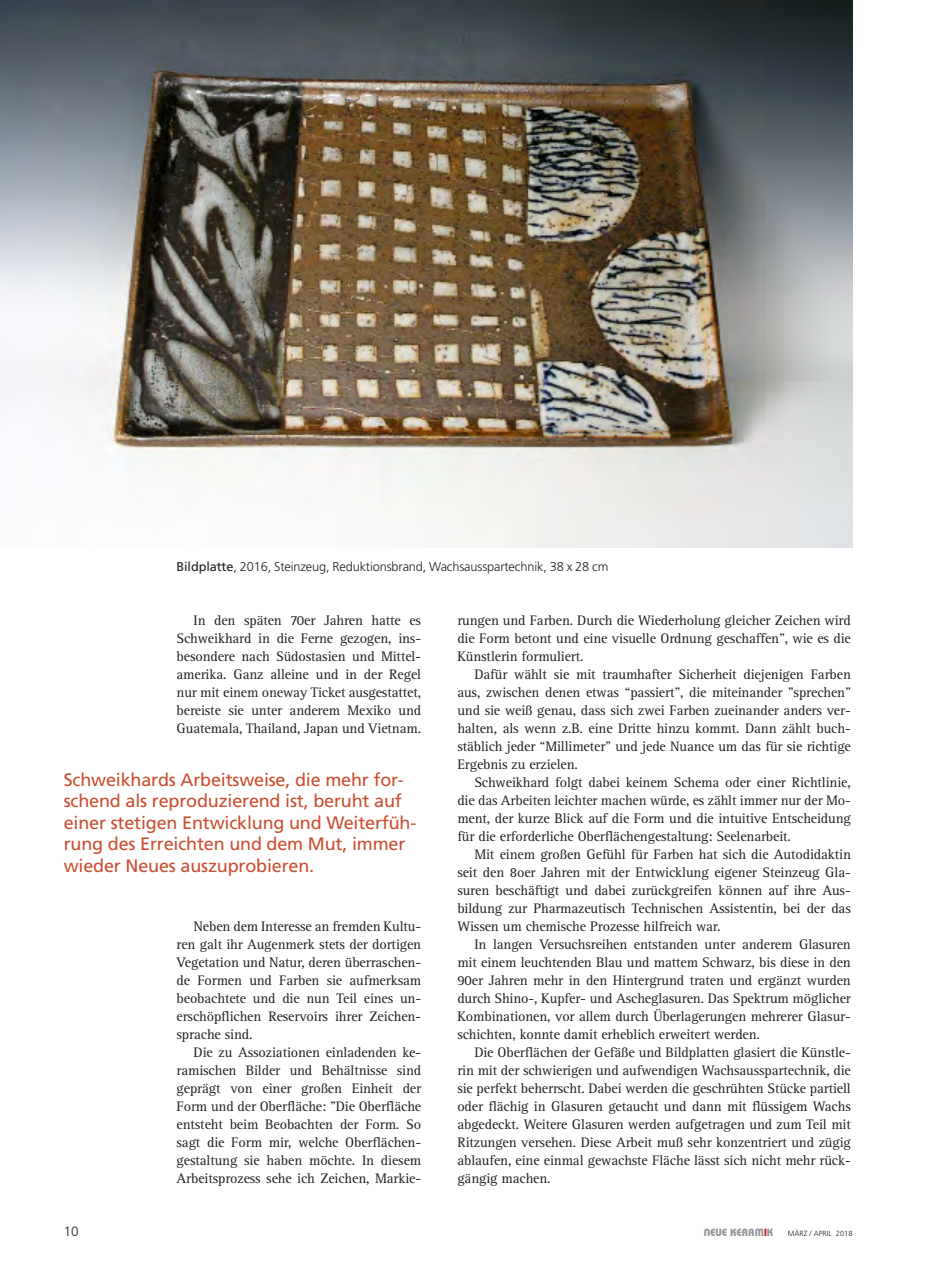
<style>
.page{position:relative;width:936px;height:1276px;background:#fff}
.page>*{position:absolute;margin:0;border:0;box-sizing:border-box;transform-origin:0 0}
.t1{font:18px/21.6px "Frutiger";letter-spacing:-.01em;color:#ca4e32}
.t2{font:14.25px/18px "Rotis Serif";letter-spacing:-.01em;color:#231f20;text-align:justify}
.t3{font:300 13.5px "Frutiger";color:#231f20}
.t4{font:300 12.75px "Frutiger";letter-spacing:-.01em;color:#231f20}
.t5{font:10.5px "Keramik";color:#939598}
.t6{font:300 7.5px "Frutiger";color:#231f20}
.s1{font-weight:400}
.s2{color:#d2161e}
</style>
<div class="page">
<img style="left:0;top:0;width:852px;height:547px">
<p class="t4" style="left:176px;top:559px;width:433px"><span class="s1">Bildplatte</span>, 2016, Steinzeug, Reduktionsbrand, Wachsausspartechnik, 38 x 28 cm</p>
<p class="t2" style="left:176px;top:611px;width:246px;text-indent:17px">In den späten 70er Jahren hatte es Schweikhard in die Ferne gezogen, ins&shy;besondere nach Südostasien und Mittel&shy;amerika. Ganz alleine und in der Regel nur mit einem oneway Ticket ausgestattet, bereiste sie unter anderem Mexiko und Guatemala, Thailand, Japan und Vietnam.</p>
<p class="t1" style="left:64px;top:768px;width:354px">Schweikhards Arbeitsweise, die mehr for&shy;schend als reproduzierend ist, beruht auf einer stetigen Entwicklung und Weiterfüh&shy;rung des Erreichten und dem Mut, immer wieder Neues auszuprobieren.</p>
<p class="t2" style="left:176px;top:917px;width:246px;text-indent:17px">Neben dem Interesse an fremden Kultu&shy;ren galt ihr Augenmerk stets der dortigen Vegetation und Natur, deren überraschen&shy;de Formen und Farben sie aufmerksam beobachtete und die nun Teil eines un&shy;erschöpflichen Reservoirs ihrer Zeichen&shy;sprache sind.</p>
<p class="t2" style="left:176px;top:1043px;width:246px;text-indent:17px">Die zu Assoziationen einladenden ke&shy;ramischen Bilder und Behältnisse sind geprägt von einer großen Einheit der Form und der Oberfläche: "Die Oberfläche entsteht beim Beobachten der Form. So sagt die Form mir, welche Oberflächen&shy;gestaltung sie haben möchte. In diesem Arbeitsprozess sehe ich Zeichen, Markie-</p>
<p class="t2" style="left:457px;top:611px;width:395px">rungen und Farben. Durch die Wiederholung gleicher Zeichen wird die Form betont und eine visuelle Ordnung geschaffen", wie es die Künstlerin formuliert.</p>
<p class="t2" style="left:457px;top:665px;width:395px;text-indent:17px">Dafür wählt sie mit traumhafter Sicherheit diejenigen Farben aus, zwischen denen etwas “passiert”, die miteinander "sprechen" und sie weiß genau, dass sich zwei Farben zueinander anders ver&shy;halten, als wenn z.B. eine Dritte hinzu kommt. Dann zählt buch&shy;stäblich jeder “Millimeter” und jede Nuance um das für sie richtige Ergebnis zu erzielen.</p>
<p class="t2" style="left:457px;top:773px;width:395px;text-indent:17px">Schweikhard folgt dabei keinem Schema oder einer Richtlinie, die das Arbeiten leichter machen würde, es zählt immer nur der Mo&shy;ment, der kurze Blick auf die Form und die intuitive Entscheidung für die erforderliche Oberflächengestaltung: Seelenarbeit.</p>
<p class="t2" style="left:457px;top:845px;width:395px;text-indent:17px">Mit einem großen Gefühl für Farben hat sich die Autodidaktin seit den 8oer Jahren mit der Entwicklung eigener Steinzeug Gla&shy;suren beschäftigt und dabei zurückgreifen können auf ihre Aus&shy;bildung zur Pharmazeutisch Technischen Assistentin, bei der das Wissen um chemische Prozesse hilfreich war.</p>
<p class="t2" style="left:457px;top:935px;width:395px;text-indent:17px">In langen Versuchsreihen entstanden unter anderem Glasuren mit einem leuchtenden Blau und mattem Schwarz, bis diese in den 90er Jahren mehr in den Hintergrund traten und ergänzt wurden durch Shino-, Kupfer- und Ascheglasuren. Das Spektrum möglicher Kombinationen, vor allem durch Überlagerungen mehrerer Glasur&shy;schichten, konnte damit erheblich erweitert werden.</p>
<p class="t2" style="left:457px;top:1043px;width:395px;text-indent:17px">Die Oberflächen der Gefäße und Bildplatten glasiert die Künstle&shy;rin mit der schwierigen und aufwendigen Wachsausspartechnik, die sie perfekt beherrscht. Dabei werden die geschrühten Stücke partiell oder flächig in Glasuren getaucht und dann mit flüssigem Wachs abgedeckt. Weitere Glasuren werden aufgetragen und zum Teil mit Ritzungen versehen. Diese Arbeit muß sehr konzentriert und zügig ablaufen, eine einmal gewachste Fläche lässt sich nicht mehr rück&shy;gängig machen.</p>
<p class="t3" style="left:64px;top:1223px;width:17px">10</p>
<p class="t5" style="left:703px;top:1225px;width:71px">NEUE KERAM<span class="s2">I</span>K</p>
<p class="t6" style="left:787px;top:1229px;width:66px">MÄRZ / APRIL 2018</p>
</div>
